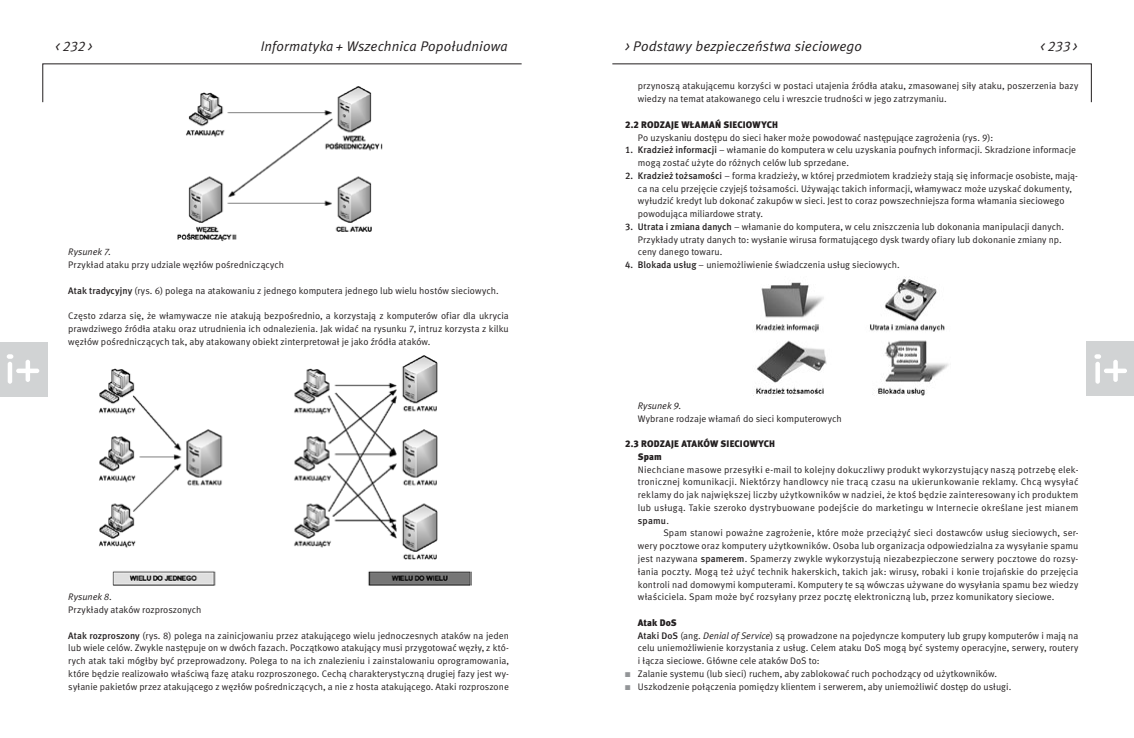
<style>
.page{position:relative;width:1134px;height:738px;background:#fff}
.page>*{position:absolute;margin:0;border:0;box-sizing:border-box;transform-origin:0 0}
.t1{font:italic 14px "Meta Normal CELF";letter-spacing:.01em;color:#221e1f}
.t2{font:9.5px/12.8px "Meta Normal CELF";letter-spacing:.005em;color:#221e1f;text-align:justify}
.t3{font:9.5px/12.8px "Meta Black CELF";letter-spacing:.02em;color:#221e1f}
.t4{font:italic 9.5px "Meta Normal CELF";color:#221e1f}
.t5{font:9.5px "Meta Medium CELF";letter-spacing:.02em;color:#221e1f}
.s1{font-family:"Meta Medium CELF"}
.s2{font-family:"Meta Normal CELF"}
.s3{font-style:italic}
.s4{color:#939598}
</style>
<div class="page">
<svg style="left:42px;top:63px;width:480px;height:40px"></svg>
<svg style="left:612px;top:63px;width:480px;height:40px"></svg>
<div style="left:0;top:341px;width:48px;height:55px;background:#d1d3d4"></div>
<hr style="left:8px;top:361px;width:4px;height:22px;background:#fff;border-radius:2px">
<svg style="left:7px;top:354px;width:32px;height:27px"></svg>
<div style="left:1087px;top:341px;width:47px;height:55px;background:#d1d3d4"></div>
<div style="left:1095px;top:361px;width:5px;height:22px;background:#fff;border-radius:2px"></div>
<svg style="left:1094px;top:354px;width:33px;height:27px"></svg>
<img style="left:756px;top:277px;width:193px;height:118px">
<img style="left:174px;top:86px;width:217px;height:155px">
<img style="left:99px;top:355px;width:373px;height:231px">
<h1 class="t1" style="left:56px;top:38px;width:38px">&lt; 232 &gt;</h1>
<h1 class="t1" style="left:261px;top:38px;width:249px">Informatyka + Wszechnica Popołudniowa</h1>
<h1 class="t1" style="left:625px;top:38px;width:238px">&gt; Podstawy bezpieczeństwa sieciowego</h1>
<h1 class="t1" style="left:1040px;top:38px;width:38px">&lt; 233 &gt;</h1>
<p class="t2" style="left:638px;top:80px;width:442px">przynoszą atakującemu korzyści w postaci utajenia źródła ataku, zmasowanej siły ataku, poszerzenia bazy wiedzy na temat atakowanego celu i wreszcie trudności w jego zatrzymaniu.</p>
<p class="t3" style="left:625px;top:118px;width:154px">2.2 RODZAJE WŁAMAŃ SIECIOWYCH</p>
<p class="t2" style="left:638px;top:131px;width:357px">Po uzyskaniu dostępu do sieci haker może powodować następujące zagrożenia (rys. 9):</p>
<p class="t2" style="left:638px;top:143px;width:440px;text-indent:-13px"><span class="s1">1. Kradzież informacji</span> – włamanie do komputera w celu uzyskania poufnych informacji. Skradzione informacje mogą zostać użyte do różnych celów lub sprzedane.</p>
<p class="t2" style="left:638px;top:169px;width:442px;text-align:left;text-indent:-13px"><span class="s1">2. Kradzież tożsamości</span> – forma kradzieży, w której przedmiotem kradzieży stają się informacje osobiste, mają&shy;ca na celu przejęcie czyjejś tożsamości. Używając takich informacji, włamywacz może uzyskać dokumenty, wyłudzić kredyt lub dokonać zakupów w sieci. Jest to coraz powszechniejsza forma włamania sieciowego powodująca miliardowe straty.</p>
<p class="t2" style="left:638px;top:220px;width:428px;text-align:left;text-indent:-13px"><span class="s1">3. Utrata i zmiana danych</span> – włamanie do komputera, w celu zniszczenia lub dokonania manipulacji danych.<br>Przykłady utraty danych to: wysłanie wirusa formatującego dysk twardy ofiary lub dokonanie zmiany np. ceny danego towaru.</p>
<p class="t2" style="left:625px;top:258px;width:276px"><span class="s1">4. Blokada usług</span> – uniemożliwienie świadczenia usług sieciowych.</p>
<p class="t4" style="left:68px;top:246px;width:44px">Rysunek 7.</p>
<p class="t2" style="left:68px;top:258px;width:217px">Przykład ataku przy udziale węzłów pośredniczących</p>
<p class="t2" style="left:68px;top:284px;width:432px"><span class="s1">Atak tradycyjny</span> (rys. 6) polega na atakowaniu z jednego komputera jednego lub wielu hostów sieciowych.</p>
<p class="t2" style="left:68px;top:309px;width:442px">Często zdarza się, że włamywacze nie atakują bezpośrednio, a korzystają z komputerów ofiar dla ukrycia prawdziwego źródła ataku oraz utrudnienia ich odnalezienia. Jak widać na rysunku 7, intruz korzysta z kilku węzłów pośredniczących tak, aby atakowany obiekt zinterpretował je jako źródła ataków.</p>
<p class="t4" style="left:68px;top:591px;width:45px">Rysunek 8.</p>
<p class="t2" style="left:68px;top:603px;width:135px">Przykłady ataków rozproszonych</p>
<p class="t2" style="left:68px;top:628px;width:442px"><span class="s1">Atak rozproszony</span> (rys. 8) polega na zainicjowaniu przez atakującego wielu jednoczesnych ataków na jeden lub wiele celów. Zwykle następuje on w dwóch fazach. Początkowo atakujący musi przygotować węzły, z któ&shy;rych atak taki mógłby być przeprowadzony. Polega to na ich znalezieniu i zainstalowaniu oprogramowania, które będzie realizowało właściwą fazę ataku rozproszonego. Cechą charakterystyczną drugiej fazy jest wy&shy;syłanie pakietów przez atakującego z węzłów pośredniczących, a nie z hosta atakującego. Ataki rozproszone</p>
<p class="t4" style="left:638px;top:399px;width:45px">Rysunek 9.</p>
<p class="t2" style="left:638px;top:411px;width:205px">Wybrane rodzaje włamań do sieci komputerowych</p>
<p class="t3" style="left:638px;top:437px;width:139px;text-indent:-13px">2.3 RODZAJE ATAKÓW SIECIOWYCH<br>SPAM</p>
<p class="t2" style="left:638px;top:462px;width:442px">Niechciane masowe przesyłki e-mail to kolejny dokuczliwy produkt wykorzystujący naszą potrzebę elek&shy;tronicznej komunikacji. Niektórzy handlowcy nie tracą czasu na ukierunkowanie reklamy. Chcą wysyłać reklamy do jak największej liczby użytkowników w nadziei, że ktoś będzie zainteresowany ich produktem lub usługą. Takie szeroko dystrybuowane podejście do marketingu w Internecie określane jest mianem</p>
<p class="t5" style="left:638px;top:514px;width:33px">spamu<span class="s2">.</span></p>
<p class="t2" style="left:638px;top:526px;width:442px;text-indent:26px">Spam stanowi poważne zagrożenie, które może przeciążyć sieci dostawców usług sieciowych, ser&shy;wery pocztowe oraz komputery użytkowników. Osoba lub organizacja odpowiedzialna za wysyłanie spamu jest nazywana <span class="s1">spamerem</span>. Spamerzy zwykle wykorzystują niezabezpieczone serwery pocztowe do rozsy&shy;łania poczty. Mogą też użyć technik hakerskich, takich jak: wirusy, robaki i konie trojańskie do przejęcia kontroli nad domowymi komputerami. Komputery te są wówczas używane do wysyłania spamu bez wiedzy właściciela. Spam może być rozsyłany przez pocztę elektroniczną lub, przez komunikatory sieciowe.</p>
<p class="t3" style="left:638px;top:615px;width:40px">ATAK DOS</p>
<p class="t2" style="left:638px;top:628px;width:442px"><span class="s1">Ataki DoS</span> (ang. <span class="s3">Denial of Service</span>) są prowadzone na pojedyncze komputery lub grupy komputerów i mają na celu uniemożliwienie korzystania z usług. Celem ataku DoS mogą być systemy operacyjne, serwery, routery i łącza sieciowe. Główne cele ataków DoS to:</p>
<p class="t2" style="left:625px;top:666px;width:373px"><span class="s4">■</span> Zalanie systemu (lub sieci) ruchem, aby zablokować ruch pochodzący od użytkowników.</p>
<p class="t2" style="left:625px;top:679px;width:388px"><span class="s4">■</span> Uszkodzenie połączenia pomiędzy klientem i serwerem, aby uniemożliwić dostęp do usługi.</p>
</div>
